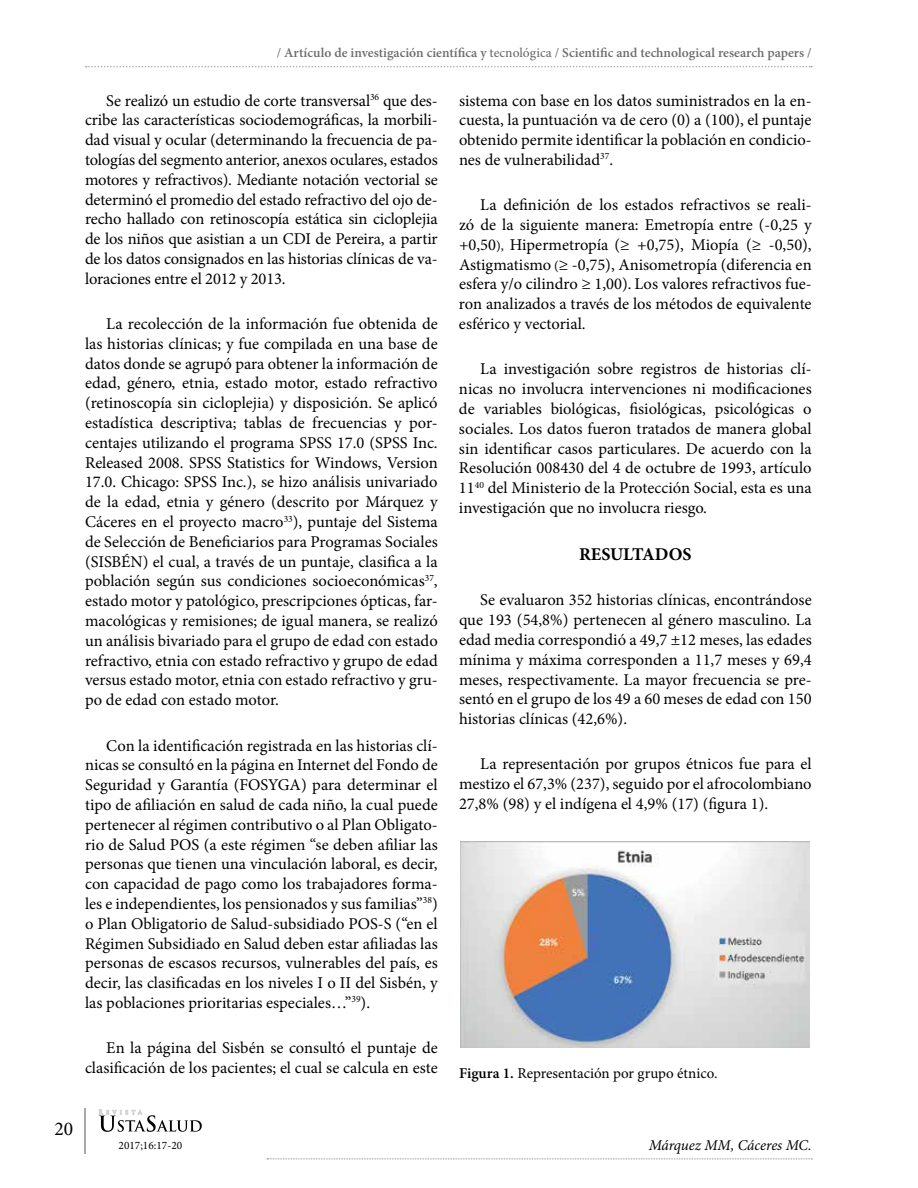
<style>
.page{position:relative;width:918px;height:1188px;background:#fff}
.page>*{position:absolute;margin:0;border:0;box-sizing:border-box;transform-origin:0 0}
.t1{font:19.5px "Minion Pro";color:#000}
.t2{font:700 18px "Minion Pro";color:#000}
.t3{font:16.5px/19.8px "Minion Pro";color:#000;text-align:justify}
.t4{font:15px "Minion Pro";color:#000}
.t5{font:italic 15px "Minion Pro";letter-spacing:-.01em;color:#000}
.t6{font:600 13.5px "Minion Pro";color:#6d6e71}
.t7{font:11.4px "Minion Pro";color:#000}
.s1{font-weight:500}
.s2{font-size:13.5px}
.s3{font-weight:600}
</style>
<div class="page">
<svg style="left:267px;top:1159px;width:545px;height:1px"></svg>
<svg style="left:86px;top:66px;width:726px;height:1px"></svg>
<hr style="left:84px;top:1108px;width:2px;height:45px;background:#a7a9ac">
<svg style="left:99px;top:1110px;width:103px;height:22px"></svg>
<img style="left:461px;top:842px;width:349px;height:205px">
<p class="t6" style="left:277px;top:44px;width:536px"><span class="s1">/</span> Artículo de investigación científica y <span class="s1">tecnológica /</span> Scientific and technological research papers /</p>
<p class="t3" style="left:85px;top:90px;width:354px;text-indent:21px">Se realizó un estudio de corte transversal<sup>36</sup> que des&shy;cribe las características sociodemográficas, la morbili&shy;dad visual y ocular (determinando la frecuencia de pa&shy;tologías del segmento anterior, anexos oculares, estados motores y refractivos). Mediante notación vectorial se determinó el promedio del estado refractivo del ojo de&shy;recho hallado con retinoscopía estática sin cicloplejia de los niños que asistian a un CDI de Pereira, a partir de los datos consignados en las historias clínicas de va&shy;loraciones entre el 2012 y 2013.</p>
<p class="t3" style="left:85px;top:314px;width:354px;text-indent:21px">La recolección de la información fue obtenida de las historias clínicas; y fue compilada en una base de datos donde se agrupó para obtener la información de edad, género, etnia, estado motor, estado refractivo (retinoscopía sin cicloplejia) y disposición. Se aplicó estadística descriptiva; tablas de frecuencias y por&shy;centajes utilizando el programa SPSS 17.0 (SPSS Inc.<br>Released 2008. SPSS Statistics for Windows, Version 17.0. Chicago: SPSS Inc.), se hizo análisis univariado de la edad, etnia y género (descrito por Márquez y Cáceres en el proyecto macro<sup>33</sup>), puntaje del Sistema de Selección de Beneficiarios para Programas Sociales (SISBÉN) el cual, a través de un puntaje, clasifica a la población según sus condiciones socioeconómicas<sup>37</sup>, estado motor y patológico, prescripciones ópticas, far&shy;macológicas y remisiones; de igual manera, se realizó un análisis bivariado para el grupo de edad con estado refractivo, etnia con estado refractivo y grupo de edad versus estado motor, etnia con estado refractivo y gru&shy;po de edad con estado motor.</p>
<p class="t3" style="left:85px;top:735px;width:354px;text-indent:21px">Con la identificación registrada en las historias clí&shy;nicas se consultó en la página en Internet del Fondo de Seguridad y Garantía (FOSYGA) para determinar el tipo de afiliación en salud de cada niño, la cual puede pertenecer al régimen contributivo o al Plan Obligato&shy;rio de Salud POS (a este régimen “se deben afiliar las personas que tienen una vinculación laboral, es decir, con capacidad de pago como los trabajadores forma&shy;les e independientes, los pensionados y sus familias”<sup>38</sup>) o Plan Obligatorio de Salud-subsidiado POS-S (“en el Régimen Subsidiado en Salud deben estar afiliadas las personas de escasos recursos, vulnerables del país, es decir, las clasificadas en los niveles I o II del Sisbén, y las poblaciones prioritarias especiales…”<sup>39</sup>).</p>
<p class="t3" style="left:85px;top:1038px;width:354px;text-align:right">En la página del Sisbén se consultó el puntaje de clasificación de los pacientes; el cual se calcula en este</p>
<p class="t3" style="left:459px;top:90px;width:354px">sistema con base en los datos suministrados en la en&shy;cuesta, la puntuación va de cero (0) a (100), el puntaje obtenido permite identificar la población en condicio&shy;nes de vulnerabilidad<sup>37</sup>.</p>
<p class="t3" style="left:459px;top:195px;width:354px;text-indent:21px">La definición de los estados refractivos se reali&shy;zó de la siguiente manera: Emetropía entre (-0,25 y +0,50<span class="s2">),</span> Hipermetropía (≥ +0,75), Miopía (≥ -0,50), Astigmatismo <span class="s2">(</span>≥ -0,75), Anisometropía (diferencia en esfera y/o cilindro ≥ 1,00). Los valores refractivos fue&shy;ron analizados a través de los métodos de equivalente esférico y vectorial.</p>
<p class="t3" style="left:459px;top:359px;width:354px;text-indent:21px">La investigación sobre registros de historias clí&shy;nicas no involucra intervenciones ni modificaciones de variables biológicas, fisiológicas, psicológicas o sociales. Los datos fueron tratados de manera global sin identificar casos particulares. De acuerdo con la Resolución 008430 del 4 de octubre de 1993, artículo 11<sup>40</sup> del Ministerio de la Protección Social, esta es una investigación que no involucra riesgo.</p>
<p class="t2" style="left:579px;top:542px;width:114px">RESULTADOS</p>
<p class="t3" style="left:459px;top:590px;width:354px;text-indent:21px">Se evaluaron 352 historias clínicas, encontrándose que 193 (54,8%) pertenecen al género masculino. La edad media correspondió a 49,7 ±12 meses, las edades mínima y máxima corresponden a 11,7 meses y 69,4 meses, respectivamente. La mayor frecuencia se pre&shy;sentó en el grupo de los 49 a 60 meses de edad con 150 historias clínicas (42,6%).</p>
<p class="t3" style="left:459px;top:754px;width:354px;text-indent:21px">La representación por grupos étnicos fue para el mestizo el 67,3% (237), seguido por el afrocolombiano 27,8% (98) y el indígena el 4,9% (17) (figura 1).</p>
<p class="t4" style="left:459px;top:1063px;width:260px"><span class="s3">Figura 1.</span> Representación por grupo étnico.</p>
<p class="t1" style="left:55px;top:1116px;width:20px">20</p>
<p class="t7" style="left:119px;top:1138px;width:65px">2017;16:17-20</p>
<p class="t5" style="left:649px;top:1135px;width:164px">Márquez MM, Cáceres MC.</p>
</div>
